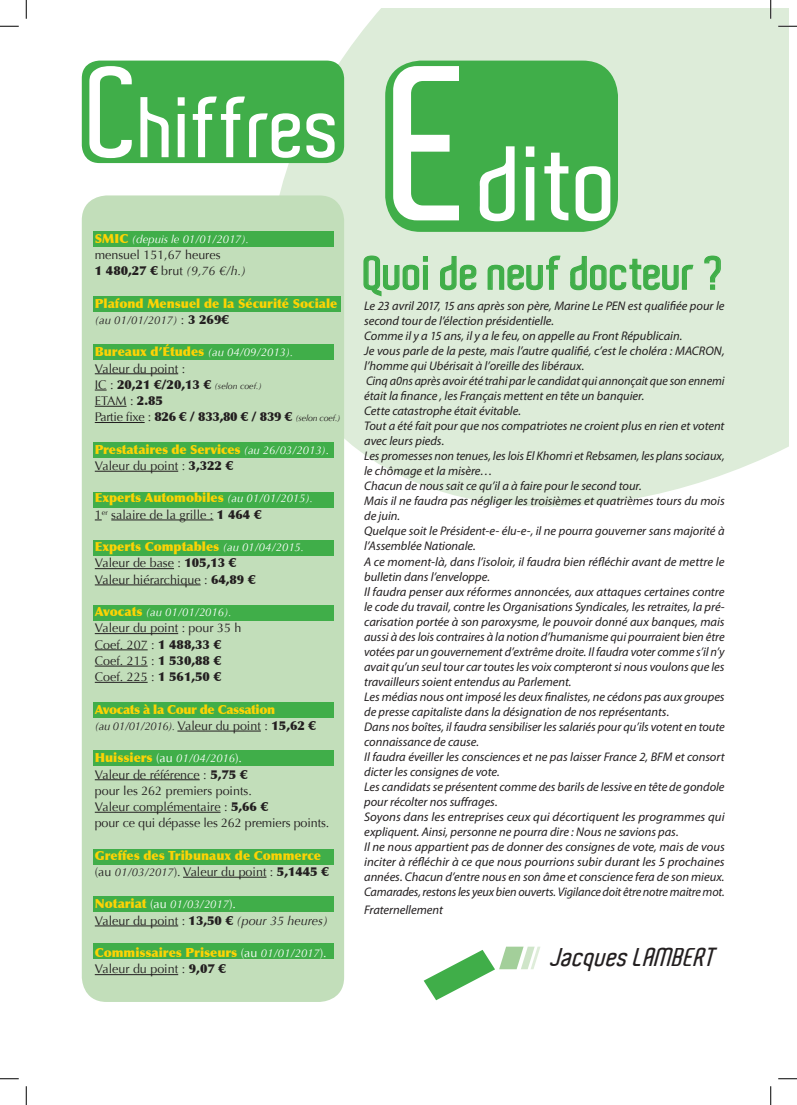
<style>
.page{position:relative;width:797px;height:1105px;background:#fff}
.page>*{position:absolute;margin:0;border:0;box-sizing:border-box;transform-origin:0 0}
.t1{font:600 102.12px "Aldo";color:#fff}
.t2{font:600 82.75px "Aldo";color:#fff}
.t3{font:600 45px "Aldo";color:#40ae49}
.t4{font:italic 600 25px "Aldo";color:#231f20}
.t5{font:italic 12.5px/15px "Myriad Pro";color:#231f20}
.t6{font:12.5px/16.2px "Optima";color:#231f20}
.t7{font:900 12.5px/16.2px "Optima";color:#fed304}
.t8{font:900 12.5px/16.2px "Optima";color:#231f20}
.t9{font:900 12.5px "Optima";letter-spacing:-.03em;color:#fed304}
.t10{font:italic 11.25px "Optima";color:#fff}
.t11{font:italic 11.25px "Optima";letter-spacing:-.015em;color:#231f20}
.s1{font-size:124.12px}
.s2{font-weight:900;font-style:normal;font-size:12.5px;color:#fed304}
.s3{font-size:212.75px}
.s4{font-weight:900}
.s5{font-style:italic}
.s6{font-style:normal;font-size:12.5px}
.s7{font-weight:900;font-style:normal;font-size:12.5px}
.s8{color:#fed304}
.s9{font-weight:400;font-style:italic;font-size:11.25px;color:#fff}
.s10{font-weight:400}
.s11{font-weight:400;font-style:italic;font-size:8.75px}
.s12{font-weight:400;font-size:11.25px;color:#fff}
.s13{font-weight:400;color:#231f20}
.s14{color:#231f20}
.s15{font-weight:900;color:#fed304}
.s16{font-style:italic;font-size:11.25px;color:#fff}
.s17{font-weight:400;font-style:italic;font-size:11.25px;color:#231f20}
.s18{font-weight:400;color:#fff}
</style>
<div class="page">
<svg style="left:213px;top:9px;width:558px;height:498px;background:#e0eddc"></svg>
<div style="left:82px;top:61px;width:262px;height:102px;background:#40ae49;border-radius:18px"></div>
<svg style="left:363px;top:255px;width:65px;height:42px;background:#bbdeb9"></svg>
<svg style="left:439px;top:255px;width:38px;height:36px"></svg>
<svg style="left:487px;top:255px;width:74px;height:36px;background:#bcdfbb"></svg>
<svg style="left:569px;top:255px;width:125px;height:36px;background:#bddfbb"></svg>
<svg style="left:703px;top:255px;width:18px;height:35px"></svg>
<div style="left:385px;top:61px;width:233px;height:171px;background:#40ae49;border-radius:35px"></div>
<div style="left:82px;top:195px;width:262px;height:807px;background:#c2deba;border-radius:25px"></div>
<div style="left:93px;top:344px;width:240px;height:16px;background:#40ae49"></div>
<div style="left:93px;top:492px;width:240px;height:16px;background:#40ae49"></div>
<div style="left:93px;top:540px;width:240px;height:16px;background:#40ae49"></div>
<div style="left:93px;top:605px;width:240px;height:16px;background:#40ae49"></div>
<div style="left:93px;top:702px;width:240px;height:16px;background:#40ae49"></div>
<div style="left:93px;top:750px;width:240px;height:16px;background:#40ae49"></div>
<div style="left:93px;top:849px;width:240px;height:15px;background:#40ae49"></div>
<div style="left:93px;top:896px;width:240px;height:15px;background:#40ae49"></div>
<div style="left:93px;top:943px;width:240px;height:16px;background:#40ae49"></div>
<div style="left:93px;top:231px;width:240px;height:16px;background:#40ae49"></div>
<div style="left:93px;top:296px;width:247px;height:16px;background:#40ae49"></div>
<div style="left:93px;top:442px;width:240px;height:16px;background:#40ae49"></div>
<hr style="left:95px;top:373px;width:83px;height:1px;background:#231f20">
<svg style="left:95px;top:390px;width:12px;height:1px"></svg>
<hr style="left:95px;top:406px;width:31px;height:1px;background:#231f20">
<hr style="left:95px;top:422px;width:50px;height:1px;background:#231f20">
<hr style="left:95px;top:471px;width:83px;height:1px;background:#231f20">
<hr style="left:111px;top:520px;width:102px;height:1px;background:#231f20">
<hr style="left:95px;top:568px;width:79px;height:1px;background:#231f20">
<hr style="left:95px;top:585px;width:106px;height:1px;background:#231f20">
<hr style="left:95px;top:633px;width:83px;height:1px;background:#231f20">
<hr style="left:95px;top:649px;width:53px;height:1px;background:#231f20">
<hr style="left:95px;top:666px;width:53px;height:1px;background:#231f20">
<hr style="left:95px;top:682px;width:53px;height:1px;background:#231f20">
<hr style="left:177px;top:731px;width:84px;height:1px;background:#231f20">
<hr style="left:95px;top:779px;width:105px;height:1px;background:#231f20">
<hr style="left:95px;top:812px;width:125px;height:1px;background:#231f20">
<hr style="left:183px;top:877px;width:83px;height:1px;background:#231f20">
<hr style="left:95px;top:926px;width:83px;height:1px;background:#231f20">
<hr style="left:95px;top:974px;width:83px;height:1px;background:#231f20">
<svg style="left:423px;top:947px;width:117px;height:53px"></svg>
<svg style="left:0;top:25px;width:19px;height:2px"></svg>
<svg style="left:0;top:1078px;width:19px;height:1px"></svg>
<svg style="left:778px;top:1078px;width:19px;height:1px"></svg>
<svg style="left:25px;top:0;width:2px;height:19px"></svg>
<svg style="left:25px;top:1086px;width:2px;height:19px"></svg>
<svg style="left:770px;top:0;width:27px;height:455px"></svg>
<svg style="left:770px;top:1086px;width:1px;height:19px"></svg>
<h2 class="t2" style="left:89px;top:81px;width:255px"><span class="s1">C</span>hiffres</h2>
<p class="t10" style="left:95px;top:232px;width:156px"><span class="s2">SMIC</span> (depuis le 01/01/2017).</p>
<h1 class="t1" style="left:393px;top:127px;width:229px"><span class="s3">E</span>dito</h1>
<p class="t6" style="left:95px;top:247px;width:153px">mensuel 151,67 heures<br><span class="s4">1 480,27 €</span> brut <span class="s5">(9,76 €/h.)</span></p>
<p class="t7" style="left:95px;top:295px;width:244px">Plafond Mensuel de la Sécurité Sociale</p>
<p class="t11" style="left:95px;top:313px;width:135px">(au 01/01/2017) <span class="s6">:</span> <span class="s7">3 269€</span></p>
<p class="t8" style="left:95px;top:344px;width:247px"><span class="s8">Bureaux d’Études</span> <span class="s9">(au 04/09/2013).<br></span><span class="s10">Valeur du point :<br>IC :</span> 20,21 €/20,13 € <span class="s11">(selon coef.)<br></span><span class="s10">ETAM :</span> 2.85<br><span class="s10">Partie fixe :</span> 826 € / 833,80 € / 839 € <span class="s11">(selon coef.)</span></p>
<p class="t7" style="left:95px;top:441px;width:236px">Prestataires de Services <span class="s9">(au 26/03/2013)</span><span class="s12">.<br></span><span class="s13">Valeur du point :</span> <span class="s14">3,322 €</span></p>
<p class="t6" style="left:95px;top:490px;width:220px"><span class="s15">Experts Automobiles</span> <span class="s16">(au 01/01/2015).<br></span>1<sup>er</sup> salaire de la grille : <span class="s4">1 464 €</span></p>
<p class="t6" style="left:95px;top:539px;width:211px"><span class="s15">Experts Comptables</span> <span class="s16">(au 01/04/2015.<br></span>Valeur de base : <span class="s4">105,13 €<br></span>Valeur hiérarchique : <span class="s4">64,89 €</span></p>
<p class="t10" style="left:95px;top:606px;width:138px"><span class="s2">Avocats</span> (au 01/01/2016).</p>
<p class="t6" style="left:95px;top:620px;width:148px">Valeur du point : pour 35 h<br>Coef. 207 : <span class="s4">1 488,33 €<br></span>Coef. 215 : <span class="s4">1 530,88 €<br></span>Coef. 225 : <span class="s4">1 561,50 €</span></p>
<p class="t9" style="left:95px;top:701px;width:182px">Avocats à la Cour de Cassation</p>
<p class="t11" style="left:95px;top:719px;width:223px">(au 01/01/2016). <span class="s6">Valeur du point :</span> <span class="s7">15,62 €</span></p>
<p class="t10" style="left:95px;top:752px;width:149px"><span class="s2">Huissiers</span> <span class="s6">(au</span> 01/04/2016<span class="s6">).</span></p>
<p class="t6" style="left:95px;top:766px;width:236px">Valeur de référence : <span class="s4">5,75 €<br></span>pour les 262 premiers points.<br>Valeur complémentaire : <span class="s4">5,66 €<br></span>pour ce qui dépasse les 262 premiers points.</p>
<p class="t7" style="left:95px;top:847px;width:235px">Greffes des Tribunaux de Commerce <span class="s13">(au</span> <span class="s17">01/03/2017</span><span class="s13">). Valeur du point :</span> <span class="s14">5,1445 €</span></p>
<p class="t10" style="left:95px;top:898px;width:143px"><span class="s2">Notariat</span> <span class="s6">(au</span> 01/03/2017<span class="s6">).</span></p>
<p class="t6" style="left:95px;top:912px;width:234px">Valeur du point : <span class="s4">13,50 €</span> <span class="s5">(pour 35 heures)</span></p>
<p class="t7" style="left:95px;top:945px;width:233px">Commissaires Priseurs <span class="s18">(au</span> <span class="s9">01/01/2017</span><span class="s18">).<br></span><span class="s13">Valeur du point :</span> <span class="s14">9,07 €</span></p>
<h3 class="t4" style="left:549px;top:943px;width:174px">Jacq uesLAMBERT</h3>
<h3 class="t3" style="left:364px;top:248px;width:362px">Quoi de neuf docteur ?</h3>
<p class="t5" style="left:364px;top:299px;width:362px">Le 23 avril 2017, 15 ans après son père, Marine Le PEN est qualifiée pour le second tour de l’élection présidentielle.<br>Comme il y a 15 ans, il y a le feu, on appelle au Front Républicain.<br>Je vous parle de la peste, mais l’autre qualifié, c’est le choléra : MACRON, l’homme qui Ubérisait à l’oreille des libéraux.<br>Cinq a0ns après avoir été trahi par le candidat qui annonçait que son ennemi était la finance , les Français mettent en tête un banquier.<br>Cette catastrophe était évitable.<br>Tout a été fait pour que nos compatriotes ne croient plus en rien et votent avec leurs pieds.<br>Les promesses non tenues, les lois El Khomri et Rebsamen, les plans sociaux, le chômage et la misère…<br>Chacun de nous sait ce qu’il a à faire pour le second tour.<br>Mais il ne faudra pas négliger les troisièmes et quatrièmes tours du mois de juin.<br>Quelque soit le Président-e- élu-e-, il ne pourra gouverner sans majorité à l’Assemblée Nationale.<br>A ce moment-là, dans l’isoloir, il faudra bien réfléchir avant de mettre le bulletin dans l’enveloppe.<br>Il faudra penser aux réformes annoncées, aux attaques certaines contre le code du travail, contre les Organisations Syndicales, les retraites, la pré&shy;carisation portée à son paroxysme, le pouvoir donné aux banques, mais aussi à des lois contraires à la notion d’humanisme qui pourraient bien être votées par un gouvernement d’extrême droite. Il faudra voter comme s’il n’y avait qu’un seul tour car toutes les voix compteront si nous voulons que les travailleurs soient entendus au Parlement.<br>Les médias nous ont imposé les deux finalistes, ne cédons pas aux groupes de presse capitaliste dans la désignation de nos représentants.<br>Dans nos boîtes, il faudra sensibiliser les salariés pour qu’ils votent en toute connaissance de cause.<br>Il faudra éveiller les consciences et ne pas laisser France 2, BFM et consort dicter les consignes de vote.<br>Les candidats se présentent comme des barils de lessive en tête de gondole pour récolter nos suffrages.<br>Soyons dans les entreprises ceux qui décortiquent les programmes qui expliquent. Ainsi, personne ne pourra dire : Nous ne savions pas.<br>Il ne nous appartient pas de donner des consignes de vote, mais de vous inciter à réfléchir à ce que nous pourrions subir durant les 5 prochaines années. Chacun d’entre nous en son âme et conscience fera de son mieux.<br>Camarades, restons les yeux bien ouverts. Vigilance doit être notre maitre mot.</p>
<p class="t5" style="left:364px;top:902px;width:80px">Fraternellement</p>
</div>
